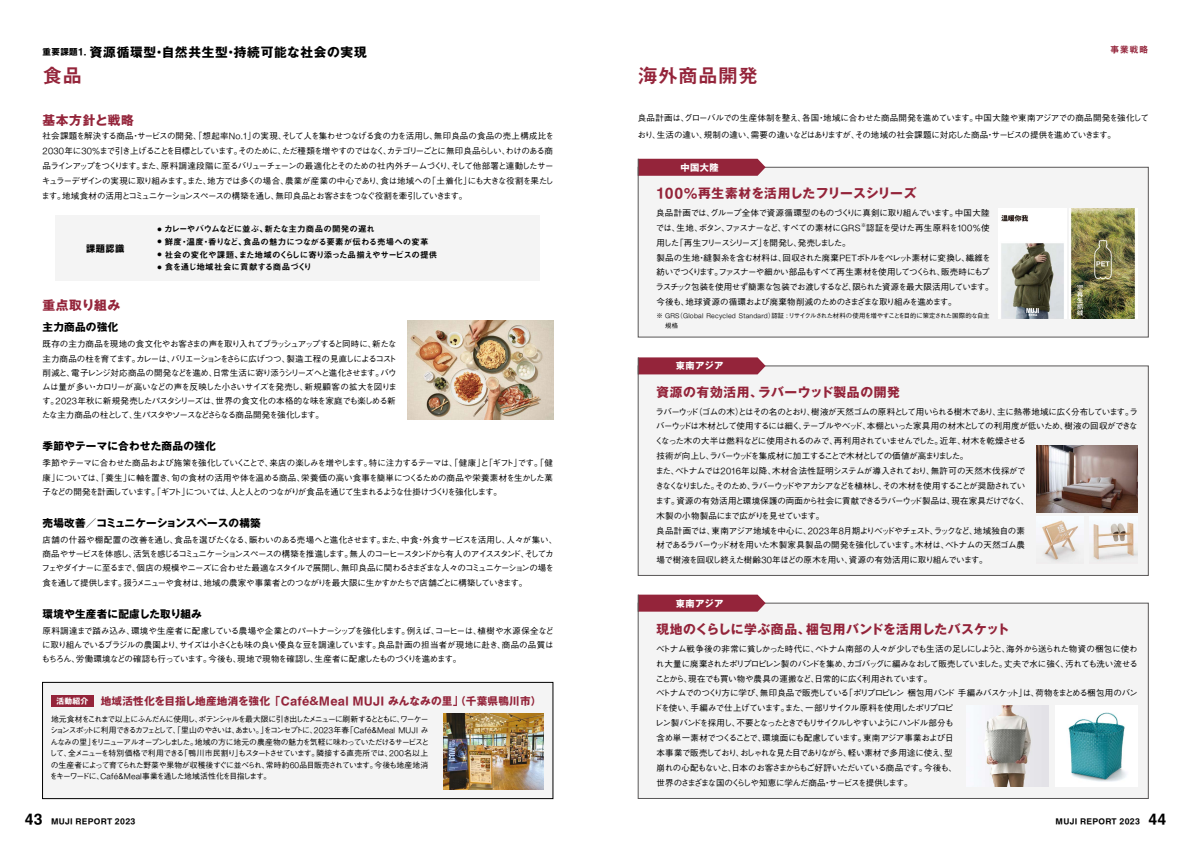
<style>
.page{position:relative;width:1191px;height:842px;background:#fff}
.page>*{position:absolute;margin:0;border:0;box-sizing:border-box;transform-origin:0 0}
.t1{font:19.8px "Midashi Go Pr 6 MB31";letter-spacing:.01em;color:#94243a}
.t2{font:700 12.8px "Gothic MB101 Pr 6";letter-spacing:.045em;color:#94243a}
.t3{font:700 12.8px "Gothic MB101 Pr 6";letter-spacing:.05em;color:#000}
.t4{font:700 12.8px "Gothic MB101 Pr 6";letter-spacing:.015em;color:#94243a}
.t5{font:700 10.6px "Gothic MB101 Pr 6";letter-spacing:.02em;color:#94243a}
.t6{font:700 10.6px "Gothic MB101 Pr 6";letter-spacing:.02em;color:#000}
.t7{font:700 10.6px "Gothic MB101 Pr 6";color:#000}
.t8{font:700 9.2px "Gothic MB101 Pr 6";letter-spacing:.05em;color:#fff}
.t9{font:9.2px "Midashi Go Pr 6 MB31";color:#94243a}
.t10{font:700 9.2px "Gothic MB101 Pr 6";color:#000}
.t11{font:500 8.5px/14.9px "Gothic BBB Pro";letter-spacing:-.08em;color:#000}
.t12{font:500 8.5px/16.7px "Gothic BBB Pro";letter-spacing:-.03em;color:#000}
.t13{font:500 8.5px/14.9px "Gothic BBB Pro";letter-spacing:-.04em;color:#000}
.t14{font:8.5px "Midashi Go Pr 6 N MB31";letter-spacing:-.095em;color:#000}
.t15{font:8.5px "Midashi Go Pr 6 N MB31";letter-spacing:-.075em;color:#000}
.t16{font:8.5px "Midashi Go Pr 6 MB31";letter-spacing:.04em;color:#000}
.t17{font:500 7.8px/11.3px "Gothic BBB Pro";letter-spacing:-.105em;color:#000}
.t18{font:700 7.8px "Gothic MB101 Pr 6";color:#fff}
.t19{font:700 7.1px "MUJI Font 2020";letter-spacing:.04em;color:#000}
.t20{font:500 6.4px/9.9px "Gothic BBB Pro";letter-spacing:-.055em;color:#000}
.t21{font:500 5px "Gothic BBB Pro";color:#000}
.s1{font-size:8.5px}
.s2{font-family:"MUJI Font 2020";font-size:8.5px}
.s3{font-family:"MUJI Font 2020";font-weight:300}
.s4{font-family:"Midashi Go Pr 6 MB31"}
.s5{font-family:"Midashi Go Pr 6 N MB31"}
.s6{font-family:"MUJI Font 2020"}
.s7{font-size:12.8px}
</style>
<div class="page">
<div style="left:42px;top:682px;width:511px;height:117px;background:#f4f4f4"></div>
<div style="left:638px;top:167px;width:510px;height:170px;background:#f4f4f4;border:1px solid #595757"></div>
<img style="left:1069px;top:208px;width:68px;height:111px">
<img style="left:998px;top:208px;width:68px;height:111px">
<div style="left:638px;top:366px;width:510px;height:210px;background:#f4f4f4;border:1px solid #595757"></div>
<img style="left:1036px;top:445px;width:101px;height:67px">
<img style="left:1036px;top:516px;width:48px;height:47px">
<img style="left:1089px;top:516px;width:48px;height:46px">
<div style="left:638px;top:603px;width:510px;height:196px;background:#f4f4f4;border:1px solid #595757"></div>
<img style="left:985px;top:705px;width:63px;height:82px">
<img style="left:1055px;top:705px;width:82px;height:82px">
<svg style="left:638px;top:159px;width:127px;height:17px;background:#972c41"></svg>
<svg style="left:638px;top:357px;width:127px;height:17px;background:#982f43"></svg>
<svg style="left:638px;top:595px;width:127px;height:17px;background:#982d42"></svg>
<div style="left:55px;top:215px;width:485px;height:66px;background:#f4f4f4"></div>
<svg style="left:51px;top:695px;width:43px;height:12px"></svg>
<img style="left:443px;top:714px;width:101px;height:76px">
<img style="left:407px;top:320px;width:146px;height:99px">
<h2 class="t3" style="left:43px;top:41px;width:326px"><span class="s1">重要課題</span><span class="s2">1.</span> 資源循環型・自然共生型・持続可能な社会の実現</h2>
<h1 class="t1" style="left:43px;top:59px;width:41px">食品</h1>
<h2 class="t2" style="left:43px;top:109px;width:93px">基本方針と戦略</h2>
<p class="t11" style="left:41px;top:128px;width:514px;text-align:justify">社会課題を解決する商品・サービスの開発、「想起率<span class="s3">No.1</span>」の実現、そして人を集わせつなげる食の力を活用し、無印良品の食品の売上構成比を<span class="s3">2030</span>年に<span class="s3">30%</span>まで引き上げることを目標としています。そのために、ただ種類を増やすのではなく、カテゴリーごとに無印良品らしい、わけのある商品ラインアップをつくります。また、原料調達段階に至るバリューチェーンの最適化とそのための社内外チームづくり、そして他部署と連動したサーキュラーデザインの実現に取り組みます。また、地方では多くの場合、農業が産業の中心であり、食は地域への「土着化」にも大きな役割を果たします。地域食材の活用とコミュニケーションスペースの構築を通し、無印良品とお客さまをつなぐ役割を牽引していきます。</p>
<p class="t10" style="left:86px;top:240px;width:40px">課題認識</p>
<h2 class="t2" style="left:43px;top:294px;width:79px">重点取り組み</h2>
<p class="t6" style="left:43px;top:318px;width:77px">主力商品の強化</p>
<p class="t14" style="left:157px;top:222px;width:219px"><sup>●</sup> カレーやバウムなどに<span class="s4">並</span>ぶ、<span class="s4">新</span>たな<span class="s4">主力商品</span>の<span class="s4">開発</span>の<span class="s4">遅</span>れ</p>
<p class="t15" style="left:157px;top:235px;width:273px"><sup>●</sup> <span class="s4">鮮度</span>・<span class="s4">温度</span>・<span class="s4">香</span>りなど、<span class="s4">食品</span>の<span class="s4">魅力</span>につながる<span class="s4">要素</span>が<span class="s4">伝</span>わる<span class="s4">売場</span>への<span class="s4">変革</span></p>
<p class="t14" style="left:157px;top:248px;width:281px"><sup>●</sup> <span class="s4">社会</span>の<span class="s4">変化</span>や<span class="s4">課題</span>、また<span class="s4">地域</span>のくらしに<span class="s4">寄</span>り<span class="s4">添</span>った<span class="s4">品揃</span>えやサービスの<span class="s4">提供</span></p>
<p class="t16" style="left:157px;top:260px;width:156px"><sup>●</sup> 食<span class="s5">を</span>通<span class="s5">じ</span>地域社会<span class="s5">に</span>貢献<span class="s5">する</span>商品<span class="s5">づくり</span></p>
<p class="t11" style="left:42px;top:336px;width:356px;line-height:14.2px">既存の主力商品を現地の食文化やお客さまの声を取り入れてブラッシュアップすると同時に、新たな主力商品の柱を育てます。カレーは、バリエーションをさらに広げつつ、製造工程の見直しによるコスト削減と、電子レンジ対応商品の開発などを進め、日常生活に寄り添うシリーズへと進化させます。バウムは量が多い・カロリーが高いなどの声を反映した小さいサイズを発売し、新規顧客の拡大を図ります。<span class="s3">2023</span>年秋に新規発売したパスタシリーズは、世界の食文化の本格的な味を家庭でも楽しめる新たな主力商品の柱として、生パスタやソースなどさらなる商品開発を強化します。</p>
<p class="t6" style="left:43px;top:437px;width:175px">季節やテーマに合わせた商品の強化</p>
<p class="t11" style="left:43px;top:455px;width:512px;line-height:14.2px;text-align:justify">季節やテーマに合わせた商品および施策を強化していくことで、来店の楽しみを増やします。特に注力するテーマは、「健康」と「ギフト」です。「健康」については、「養生」に軸を置き、旬の食材の活用や体を温める商品、栄養価の高い食事を簡単につくるための商品や栄養素材を生かした菓子などの開発を計画しています。「ギフト」については、人と人とのつながりが食品を通じて生まれるような仕掛けづくりを強化します。</p>
<p class="t7" style="left:43px;top:514px;width:220px">売場改善／コミュニケーションスペースの構築</p>
<p class="t11" style="left:41px;top:532px;width:517px;line-height:14.2px">店舗の什器や棚配置の改善を通し、食品を選びたくなる、賑わいのある売場へと進化させます。また、中食・外食サービスを活用し、人々が集い、商品やサービスを体感し、活気を感じるコミュニケーションスペースの構築を推進します。無人のコーヒースタンドから有人のアイススタンド、そしてカフェやダイナーに至るまで、個店の規模やニーズに合わせた最適なスタイルで展開し、無印良品に関わるさまざまな人々のコミュニケーションの場を食を通して提供します。扱うメニューや食材は、地域の農家や事業者とのつながりを最大限に生かすかたちで店舗ごとに構築していきます。</p>
<p class="t6" style="left:43px;top:605px;width:161px">環境や生産者に配慮した取り組み</p>
<p class="t11" style="left:41px;top:622px;width:514px;line-height:14.2px;text-align:justify">原料調達まで踏み込み、環境や生産者に配慮している農場や企業とのパートナーシップを強化します。例えば、コーヒーは、植樹や水源保全などに取り組んでいるブラジルの農園より、サイズは小さくとも味の良い優良な豆を調達しています。良品計画の担当者が現地に赴き、商品の品質はもちろん、労働環境などの確認も行っています。今後も、現地で現物を確認し、生産者に配慮したものづくりを進めます。</p>
<p class="t18" style="left:56px;top:695px;width:33px">活動紹介</p>
<p class="t5" style="left:101px;top:692px;width:442px">地域活性化を目指し地産地消を強化「<span class="s6">Café</span>＆<span class="s6">Meal MUJI</span> みんなみの里」（千葉県鴨川市）</p>
<p class="t17" style="left:49px;top:712px;width:381px">地元食材をこれまで以上にふんだんに使用し、ポテンシャルを最大限に引き出したメニューに刷新するとともに、ワーケーションスポットに利用できるカフェとして、「里山のやさいは、あまい。」をコンセプトに、<span class="s3">2023</span>年春「<span class="s3">Café</span>＆<span class="s3">Meal MUJI</span> みんなみの里」をリニューアルオープンしました。地域の方に地元の農産物の魅力を気軽に味わっていただけるサービスとして、全メニューを特別価格で利用できる「鴨川市民割り」もスタートさせています。隣接する直売所では、<span class="s3">200</span>名以上の生産者によって育てられた野菜や果物が収穫後すぐに並べられ、常時約<span class="s3">60</span>品目販売されています。今後も地産地消をキーワードに、<span class="s3">Café</span>＆<span class="s3">Meal</span>事業を通した地域活性化を目指します。</p>
<h1 class="t1" style="left:638px;top:59px;width:122px">海外商品開発</h1>
<p class="t9" style="left:1110px;top:43px;width:40px">事業戦略</p>
<p class="t12" style="left:637px;top:108px;width:513px">良品計画は、グローバルでの生産体制を整え、各国・地域に合わせた商品開発を進めています。中国大陸や東南アジアでの商品開発を強化しており、生活の違い、規制の違い、需要の違いなどはありますが、その地域の社会課題に対応した商品・サービスの提供を進めていきます。</p>
<p class="t8" style="left:680px;top:160px;width:40px">中国大陸</p>
<h2 class="t4" style="left:656px;top:183px;width:261px"><span class="s6">100%</span>再生素材を活用したフリースシリーズ</h2>
<p class="t13" style="left:656px;top:204px;width:335px">良品計画では、グループ全体で資源循環型のものづくりに真剣に取り組んでいます。中国大陸では、生地、ボタン、ファスナーなど、すべての素材に<span class="s3">GRS</span></p>
<p class="t21" style="left:861px;top:221px;width:6px">※</p>
<p class="t12" style="left:866px;top:218px;width:125px">認証を受けた再生原料を<span class="s3">100%</span>使</p>
<p class="t11" style="left:655px;top:234px;width:339px">用した「再生フリースシリーズ」を開発し、発売しました。<br>製品の生地・縫製糸を含む材料は、回収された廃棄<span class="s3">PET</span>ボトルをペレット素材に変換し、繊維を紡いでつくります。ファスナーや細かい部品もすべて再生素材を使用してつくられ、販売時にもプラスチック包装を使用せず簡素な包装でお渡しするなど、限られた資源を最大限活用しています。今後も、地球資源の循環および廃棄物削減のためのさまざまな取り組みを進めます。</p>
<p class="t20" style="left:665px;top:310px;width:326px;text-indent:-9px">※ <span class="s3">GRS</span>（<span class="s3">Global Recycled Standard</span>）認証 :リサイクルされた材料の使用を増やすことを目的に策定された国際的な自主規格</p>
<p class="t8" style="left:676px;top:358px;width:49px">東南アジア</p>
<h2 class="t2" style="left:656px;top:381px;width:245px">資源の有効活用、ラバーウッド製品の開発</h2>
<p class="t11" style="left:655px;top:403px;width:484px">ラバーウッド（ゴムの木）とはその名のとおり、樹液が天然ゴムの原料として用いられる樹木であり、主に熱帯地域に広く分布しています。ラバーウッドは木材として使用するには細く、テーブルやベッド、本棚といった家具用の材木としての利用度が低いため、樹液の回収ができなくなった木の大半は燃料などに使用されるのみで、再利用されていませんでした。近年、材木を乾燥させる<br>技術が向上し、ラバーウッドを集成材に加工することで木材としての価値が高まりました。<br>また、ベトナムでは<span class="s3">2016</span>年以降、木材合法性証明システムが導入されており、無許可の天然木伐採がで<br>きなくなりました。そのため、ラバーウッドやアカシアなどを植林し、その木材を使用することが奨励されてい<br>ます。資源の有効活用と環境保護の両面から社会に貢献できるラバーウッド製品は、現在家具だけでなく、<br>木製の小物製品にまで広がりを見せています。<br>良品計画では、東南アジア地域を中心に、<span class="s3">2023</span>年<span class="s3">8</span>月期よりベッドやチェスト、ラックなど、地域独自の素<br>材であるラバーウッド材を用いた木製家具製品の開発を強化しています。木材は、ベトナムの天然ゴム農<br>場で樹液を回収し終えた樹齢<span class="s3">30</span>年ほどの原木を用い、資源の有効活用に取り組んでいます。</p>
<p class="t8" style="left:676px;top:595px;width:49px">東南アジア</p>
<h2 class="t2" style="left:656px;top:619px;width:355px">現地のくらしに学ぶ商品、梱包用バンドを活用したバスケット</h2>
<p class="t11" style="left:654px;top:640px;width:485px">ベトナム戦争後の非常に貧しかった時代に、ベトナム南部の人々が少しでも生活の足しにしようと、海外から送られた物資の梱包に使われ大量に廃棄されたポリプロピレン製のバンドを集め、カゴバッグに編みなおして販売していました。丈夫で水に強く、汚れても洗い流せることから、現在でも買い物や農具の運搬など、日常的に広く利用されています。<br>ベトナムでのつくり方に学び、無印良品で販売している「ポリプロピレン梱包用バンド手編みバスケット」は、荷物をまとめる梱包用のバンドを使い、手編みで仕上げています。また、一部リサイクル原料を使用したポリプロピ<br>レン製バンドを採用し、不要となったときでもリサイクルしやすいようにハンドル部分も<br>含め単一素材でつくることで、環境面にも配慮しています。東南アジア事業および日<br>本事業で販売しており、おしゃれな見た目でありながら、軽い素材で多用途に使え、型<br>崩れの心配もないと、日本のお客さまからもご好評いただいている商品です。今後も、<br>世界のさまざまな国のくらしや知恵に学んだ商品・サービスを提供します。</p>
<p class="t19" style="left:25px;top:815px;width:112px"><span class="s7">43</span> MUJI REPORT 2023</p>
<p class="t19" style="left:1055px;top:815px;width:112px">MUJI REPORT 2023 <span class="s7">44</span></p>
</div>
